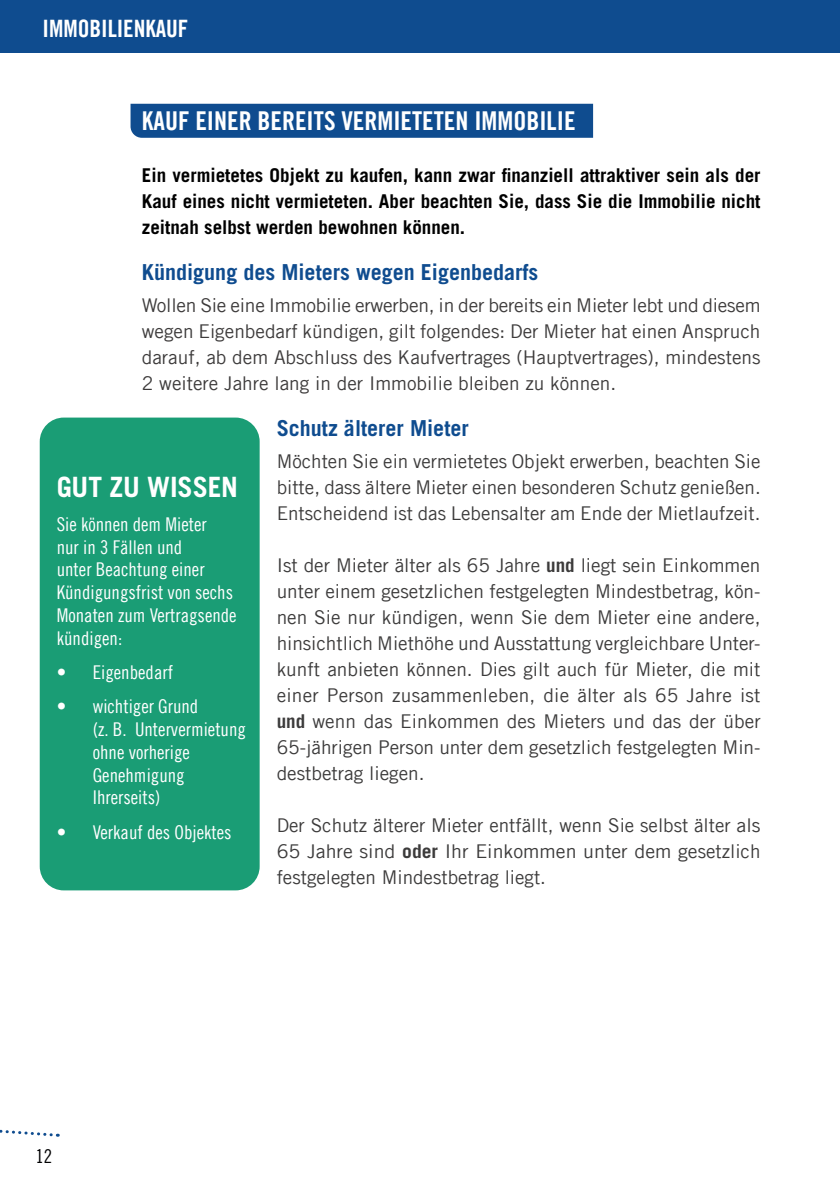
<style>
.page{position:relative;width:840px;height:1191px;background:#fff}
.page>*{position:absolute;margin:0;border:0;box-sizing:border-box;transform-origin:0 0}
.t1{font:700 28px "Trade Gothic LT Com";letter-spacing:-.005em;color:#fff}
.t2{font:26px "Trade Gothic LT Com Bd Cn 20";color:#fff}
.RUB_page_photo{font:24px "Trade Gothic LT Com Bd Cn 20";color:#fff}
.Petit_titre{font:700 22px "Trade Gothic LT Com";color:#0f4c8f}
.TEXTE{font:19px/26px "Trade Gothic LT Com";color:#3c3b3b;text-align:justify}
.Petit_titre-2{font:19px/26px "Trade Gothic LT Com";color:#3d3b3b;text-align:justify}
.t3{font:19px/22.8px "Trade Gothic LT Com Cn 18";color:#fff}
.Corps{font:700 19px/26px "Trade Gothic LT Com";color:#000;text-align:justify}
.t4{font:19px "Trade Gothic LT Com Cn 18";color:#020203}
.s1{font-weight:700}
</style>
<div class="page">
<div style="left:130px;top:104px;width:462px;height:34px;background:#0f4c8f"></div>
<div style="left:40px;top:417px;width:219px;height:473px;background:#1a9d75;border-radius:24px"></div>
<div style="left:0;top:0;width:839px;height:52px;background:#0f4c8f"></div>
<svg style="left:0;top:1129px;width:58px;height:8px"></svg>
<p class="RUB_page_photo" style="left:43px;top:14px;width:147px">IMMOBILIENKAUF</p>
<p class="t2" style="left:142px;top:105px;width:435px">KAUF EINER BEREITS VERMIETETEN IMMOBILIE</p>
<p class="Corps" style="left:142px;top:162px;width:619px">Ein vermietetes Objekt zu kaufen, kann zwar finanziell attraktiver sein als der Kauf eines nicht vermieteten. Aber beachten Sie, dass Sie die Immobilie nicht zeitnah selbst werden bewohnen können.</p>
<p class="Petit_titre" style="left:142px;top:259px;width:398px">Kündigung des Mieters wegen Eigenbedarfs</p>
<p class="Petit_titre-2" style="left:142px;top:292px;width:620px">Wollen Sie eine Immobilie erwerben, in der bereits ein Mieter lebt und diesem wegen Eigenbedarf kündigen, gilt folgendes: Der Mieter hat einen Anspruch darauf, ab dem Abschluss des Kaufvertrages (Hauptvertrages), mindestens 2 weitere Jahre lang in der Immobilie bleiben zu können.</p>
<p class="Petit_titre" style="left:276px;top:415px;width:193px">Schutz älterer Mieter</p>
<p class="TEXTE" style="left:276px;top:448px;width:485px">Möchten Sie ein vermietetes Objekt erwerben, beachten Sie bitte, dass ältere Mieter einen besonderen Schutz genießen.<br>Entscheidend ist das Lebensalter am Ende der Mietlaufzeit.</p>
<p class="TEXTE" style="left:276px;top:552px;width:485px">Ist der Mieter älter als 65 Jahre <span class="s1">und</span> liegt sein Einkommen unter einem gesetzlichen festgelegten Mindestbetrag, kön&shy;nen Sie nur kündigen, wenn Sie dem Mieter eine andere, hinsichtlich Miethöhe und Ausstattung vergleichbare Unter&shy;kunft anbieten können. Dies gilt auch für Mieter, die mit einer Person zusammenleben, die älter als 65 Jahre ist <span class="s1">und</span> wenn das Einkommen des Mieters und das der über 65-jährigen Person unter dem gesetzlich festgelegten Min&shy;destbetrag liegen.</p>
<p class="TEXTE" style="left:276px;top:812px;width:485px">Der Schutz älterer Mieter entfällt, wenn Sie selbst älter als 65 Jahre sind <span class="s1">oder</span> Ihr Einkommen unter dem gesetzlich festgelegten Mindestbetrag liegt.</p>
<h1 class="t1" style="left:57px;top:469px;width:183px">GUT ZU WISSEN</h1>
<p class="t3" style="left:57px;top:512px;width:181px">Sie können dem Mieter<br>nur in 3 Fällen und<br>unter Beachtung einer<br>Kündigungsfrist von sechs<br>Monaten zum Vertragsende kündigen:</p>
<p class="t3" style="left:57px;top:660px;width:118px">• Eigenbedarf</p>
<p class="t3" style="left:93px;top:695px;width:155px;text-indent:-36px">• wichtiger Grund<br>(z. B. Untervermietung ohne vorherige<br>Genehmigung<br>Ihrerseits)</p>
<p class="t3" style="left:57px;top:820px;width:176px">• Verkauf des Objektes</p>
<p class="t4" style="left:35px;top:1144px;width:18px">12</p>
</div>
